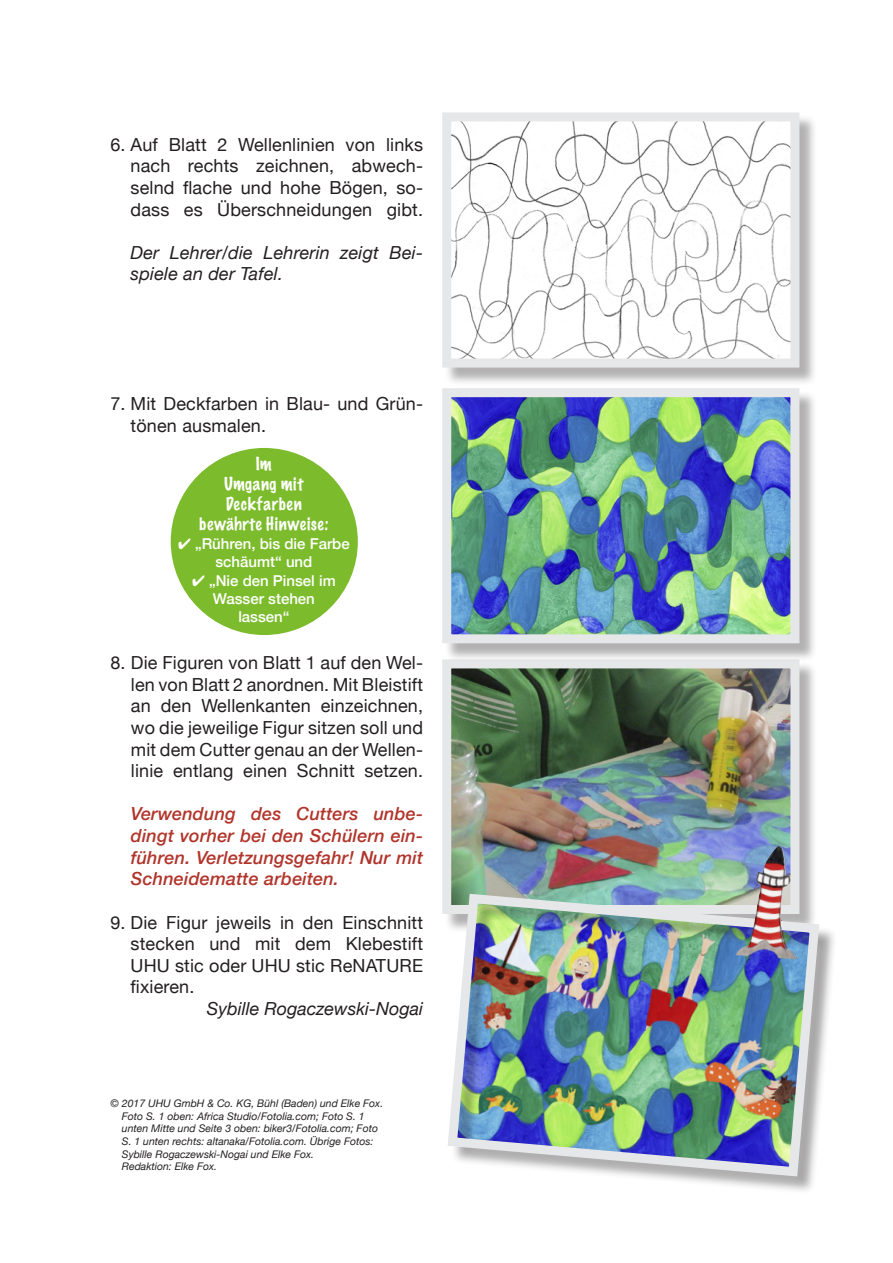
<style>
.page{position:relative;width:893px;height:1263px;background:#fff}
.page>*{position:absolute;margin:0;border:0;box-sizing:border-box;transform-origin:0 0}
.t1{font:18px/21.6px "Helvetica Neue";letter-spacing:.01em;color:#231f20;text-align:justify}
.t2{font:italic 500 18px/21.6px "Helvetica Neue";letter-spacing:.01em;color:#b1352b;text-align:justify}
.t3{font:italic 18px/21.6px "Helvetica Neue";letter-spacing:.01em;color:#231f20}
.t4{font:100 16.5px/19.8px "Marker Felt";letter-spacing:.04em;color:#fff;text-align:center}
.t5{font:500 15px/18px "Helvetica Neue";color:#fff;text-align:center}
.t6{font:italic 10.5px/12.6px "Helvetica Neue";color:#231f20}
</style>
<div class="page">
<div style="left:444px;top:115px;width:374px;height:271px;background:#231f20;opacity:.35"></div>
<img style="left:452px;top:122px;width:337px;height:236px">
<div style="left:442px;top:112px;width:357px;height:256px;border:9px solid #e6e7e9"></div>
<div style="left:444px;top:662px;width:374px;height:271px;background:#231f20;opacity:.35"></div>
<img style="left:452px;top:669px;width:337px;height:220px">
<div style="left:442px;top:659px;width:357px;height:255px;border:9px solid #e6e7e9"></div>
<div style="left:450px;top:896px;width:388px;height:299px;background:#231f20;opacity:.35"></div>
<img style="left:443px;top:889px;width:381px;height:292px">
<img style="left:736px;top:846px;width:61px;height:114px">
<div style="left:444px;top:390px;width:374px;height:272px;background:#231f20;opacity:.35"></div>
<img style="left:452px;top:398px;width:337px;height:235px">
<div style="left:442px;top:388px;width:357px;height:255px;border:9px solid #e6e7e9"></div>
<div style="left:171px;top:448px;width:187px;height:187px;background:#7cbc2c;border-radius:50%"></div>
<p class="t1" style="left:131px;top:133px;width:294px;text-indent:-20px">6. Auf Blatt 2 Wellenlinien von links nach rechts zeichnen, abwech&shy;selnd flache und hohe Bögen, so&shy;dass es Überschneidungen gibt.</p>
<p class="t3" style="left:131px;top:241px;width:294px">Der Lehrer/die Lehrerin zeigt Bei&shy;spiele an der Tafel.</p>
<p class="t1" style="left:131px;top:393px;width:292px;text-indent:-20px">7. Mit Deckfarben in Blau- und Grün&shy;tönen ausmalen.</p>
<p class="t4" style="left:199px;top:454px;width:131px">Im<br>Umgang mit<br>Deckfarben bewährte Hinweise:</p>
<p class="t5" style="left:178px;top:533px;width:173px">✔ „Rühren, bis die Farbe schäumt“ und</p>
<p class="t5" style="left:192px;top:571px;width:145px">✔ „Nie den Pinsel im<br>Wasser stehen lassen“</p>
<p class="t1" style="left:131px;top:652px;width:294px;text-indent:-20px">8. Die Figuren von Blatt 1 auf den Wel&shy;len von Blatt 2 anordnen. Mit Bleistift an den Wellenkanten einzeichnen, wo die jeweilige Figur sitzen soll und mit dem Cutter genau an der Wellen&shy;linie entlang einen Schnitt setzen.</p>
<p class="t2" style="left:131px;top:802px;width:294px">Verwendung des Cutters unbe&shy;dingt vorher bei den Schülern ein&shy;führen. Verletzungsgefahr! Nur mit Schneidematte arbeiten.</p>
<p class="t1" style="left:131px;top:911px;width:294px;text-indent:-20px">9. Die Figur jeweils in den Einschnitt stecken und mit dem Klebestift UHU stic oder UHU stic ReNATURE fixieren.</p>
<p class="t3" style="left:207px;top:997px;width:218px">Sybille Rogaczewski-Nogai</p>
<p class="t6" style="left:122px;top:1097px;width:263px;text-indent:-11px">© 2017 UHU GmbH &amp; Co. KG, Bühl (Baden) und Elke Fox.<br>Foto S. 1 oben: Africa Studio/Fotolia.com; Foto S. 1 unten Mitte und Seite 3 oben: biker3/Fotolia.com; Foto S. 1 unten rechts: altanaka/Fotolia.com. Übrige Fotos:<br>Sybille Rogaczewski-Nogai und Elke Fox.<br>Redaktion: Elke Fox.</p>
</div>
